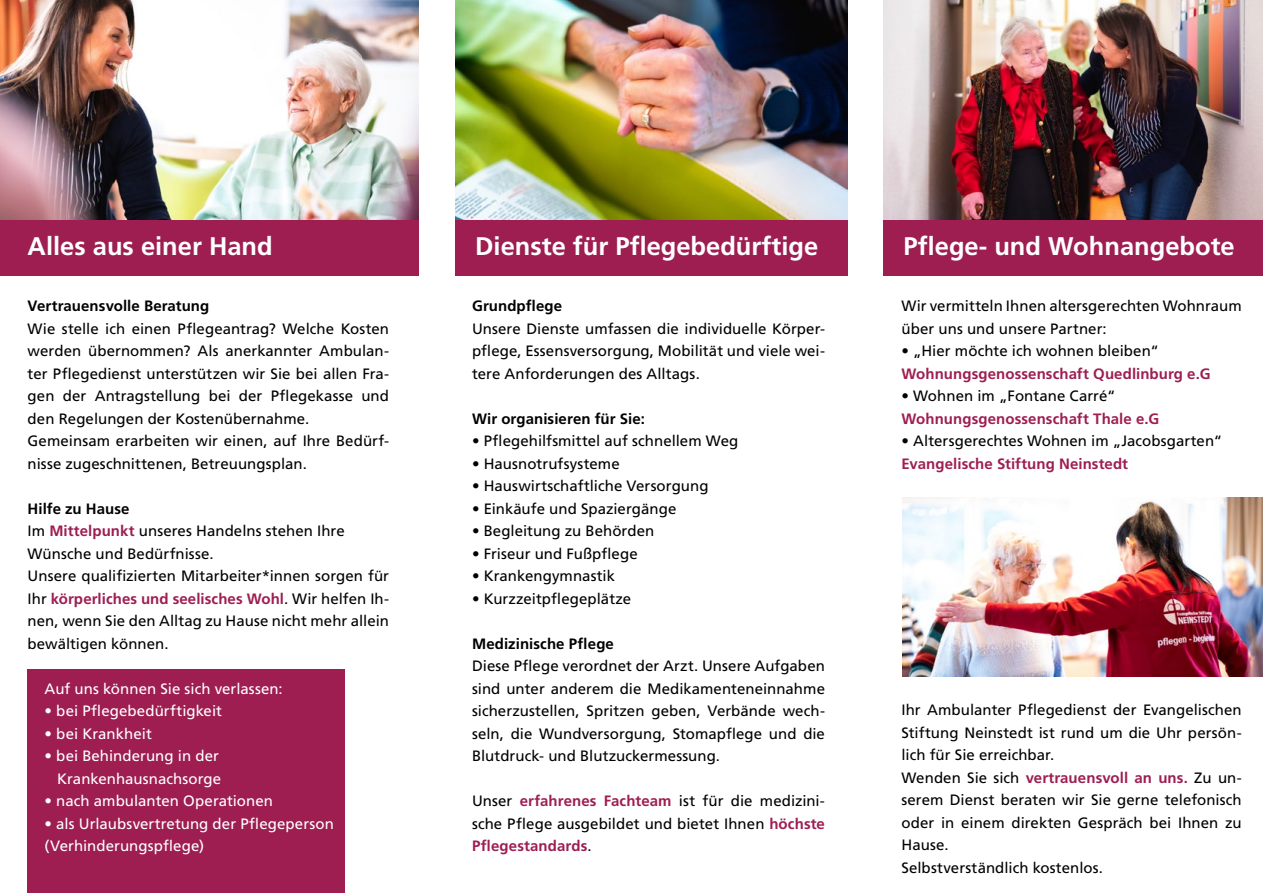
<style>
.page{position:relative;width:1263px;height:893px;background:#fff}
.page>*{position:absolute;margin:0;border:0;box-sizing:border-box;transform-origin:0 0}
.t1{font:700 25.5px "Frutiger LT Pro";color:#fff}
.t2{font:15px/22.5px "Frutiger LT Pro";letter-spacing:.005em;color:#000}
.t3{font:15px/22.5px "Frutiger LT Pro";letter-spacing:.005em;color:#fff;text-align:right}
.t4{font:700 15px "Frutiger LT Pro";letter-spacing:.005em;color:#9e1e52}
.t5{font:700 15px "Frutiger LT Pro";letter-spacing:.005em;color:#000}
.s1{font-weight:700;color:#9e1e52}
.s2{font-weight:700}
</style>
<div class="page">
<img style="left:0;top:0;width:418px;height:220px">
<div style="left:0;top:220px;width:418px;height:56px;background:#9e1e52"></div>
<img style="left:455px;top:0;width:393px;height:220px">
<div style="left:455px;top:220px;width:393px;height:56px;background:#9e1e52"></div>
<img style="left:883px;top:0;width:380px;height:220px">
<div style="left:883px;top:220px;width:380px;height:56px;background:#9e1e52"></div>
<div style="left:28px;top:669px;width:317px;height:224px;background:#9e1e52"></div>
<img style="left:902px;top:497px;width:361px;height:179px">
<h1 class="t1" style="left:28px;top:231px;width:247px">Alles aus einer Hand</h1>
<h1 class="t1" style="left:475px;top:231px;width:344px">Dienste für Pflegebedürftige</h1>
<h1 class="t1" style="left:904px;top:231px;width:333px">Pflege- und Wohnangebote</h1>
<p class="t5" style="left:472px;top:297px;width:92px">Grundpflege</p>
<p class="t2" style="left:472px;top:317px;width:354px;text-align:justify">Unsere Dienste umfassen die individuelle Körper&shy;pflege, Essensversorgung, Mobilität und viele wei&shy;tere Anforderungen des Alltags.</p>
<p class="t5" style="left:472px;top:410px;width:174px">Wir organisieren für Sie:</p>
<p class="t2" style="left:472px;top:430px;width:268px">• Pflegehilfsmittel auf schnellem Weg</p>
<p class="t2" style="left:472px;top:452px;width:149px">• Hausnotrufsysteme</p>
<p class="t2" style="left:472px;top:475px;width:238px">• Hauswirtschaftliche Versorgung</p>
<p class="t2" style="left:472px;top:497px;width:206px">• Einkäufe und Spaziergänge</p>
<p class="t2" style="left:472px;top:520px;width:184px">• Begleitung zu Behörden</p>
<p class="t2" style="left:472px;top:542px;width:167px">• Friseur und Fußpflege</p>
<p class="t2" style="left:472px;top:565px;width:145px">• Krankengymnastik</p>
<p class="t2" style="left:472px;top:587px;width:161px">• Kurzzeitpflegeplätze</p>
<p class="t5" style="left:472px;top:635px;width:143px">Medizinische Pflege</p>
<p class="t2" style="left:472px;top:655px;width:354px;text-align:justify">Diese Pflege verordnet der Arzt. Unsere Aufgaben sind unter anderem die Medikamenteneinnahme sicherzustellen, Spritzen geben, Verbände wech&shy;seln, die Wundversorgung, Stomapflege und die Blutdruck- und Blutzuckermessung.</p>
<p class="t2" style="left:472px;top:790px;width:354px;text-align:justify">Unser <span class="s1">erfahrenes Fachteam</span> ist für die medizini&shy;sche Pflege ausgebildet und bietet Ihnen <span class="s1">höchste Pflegestandards</span>.</p>
<p class="t2" style="left:901px;top:295px;width:342px">Wir vermitteln Ihnen altersgerechten Wohnraum über uns und unsere Partner:</p>
<p class="t2" style="left:901px;top:340px;width:259px">• „Hier möchte ich wohnen bleiben“</p>
<p class="t4" style="left:901px;top:365px;width:310px">Wohnungsgenossenschaft Quedlinburg e.G</p>
<p class="t2" style="left:901px;top:385px;width:215px">• Wohnen im „Fontane Carré“</p>
<p class="t4" style="left:901px;top:410px;width:259px">Wohnungsgenossenschaft Thale e.G</p>
<p class="t2" style="left:901px;top:430px;width:322px">• Altersgerechtes Wohnen im „Jacobsgarten“</p>
<p class="t4" style="left:901px;top:455px;width:228px">Evangelische Stiftung Neinstedt</p>
<p class="t5" style="left:28px;top:297px;width:183px">Vertrauensvolle Beratung</p>
<p class="t2" style="left:28px;top:317px;width:363px">Wie stelle ich einen Pflegeantrag? Welche Kosten werden übernommen? Als anerkannter Ambulan&shy;ter Pflegedienst unterstützen wir Sie bei allen Fra&shy;gen der Antragstellung bei der Pflegekasse und den Regelungen der Kostenübernahme.<br>Gemeinsam erarbeiten wir einen, auf Ihre Bedürf&shy;nisse zugeschnittenen, Betreuungsplan.</p>
<p class="t2" style="left:28px;top:497px;width:363px"><span class="s2">Hilfe zu Hause<br></span>Im <span class="s1">Mittelpunkt</span> unseres Handelns stehen Ihre Wünsche und Bedürfnisse.<br>Unsere qualifizierten Mitarbeiter*innen sorgen für Ihr <span class="s1">körperliches und seelisches Wohl</span>. Wir helfen Ih&shy;nen, wenn Sie den Alltag zu Hause nicht mehr allein bewältigen können.</p>
<p class="t3" style="left:45px;top:677px;width:239px">Auf uns können Sie sich verlassen:</p>
<p class="t3" style="left:45px;top:700px;width:179px">• bei Pflegebedürftigkeit</p>
<p class="t3" style="left:45px;top:722px;width:109px">• bei Krankheit</p>
<p class="t3" style="left:45px;top:745px;width:178px">• bei Behinderung in der<br>Krankenhausnachsorge</p>
<p class="t3" style="left:45px;top:790px;width:230px">• nach ambulanten Operationen</p>
<p class="t3" style="left:45px;top:812px;width:291px;text-align:left">• als Urlaubsvertretung der Pflegeperson (Verhinderungspflege)</p>
<p class="t2" style="left:901px;top:699px;width:342px">Ihr Ambulanter Pflegedienst der Evangelischen Stiftung Neinstedt ist rund um die Uhr persön&shy;lich für Sie erreichbar.<br>Wenden Sie sich <span class="s1">vertrauensvoll an uns.</span> Zu un&shy;serem Dienst beraten wir Sie gerne telefonisch oder in einem direkten Gespräch bei Ihnen zu Hause.<br>Selbstverständlich kostenlos.</p>
</div>
